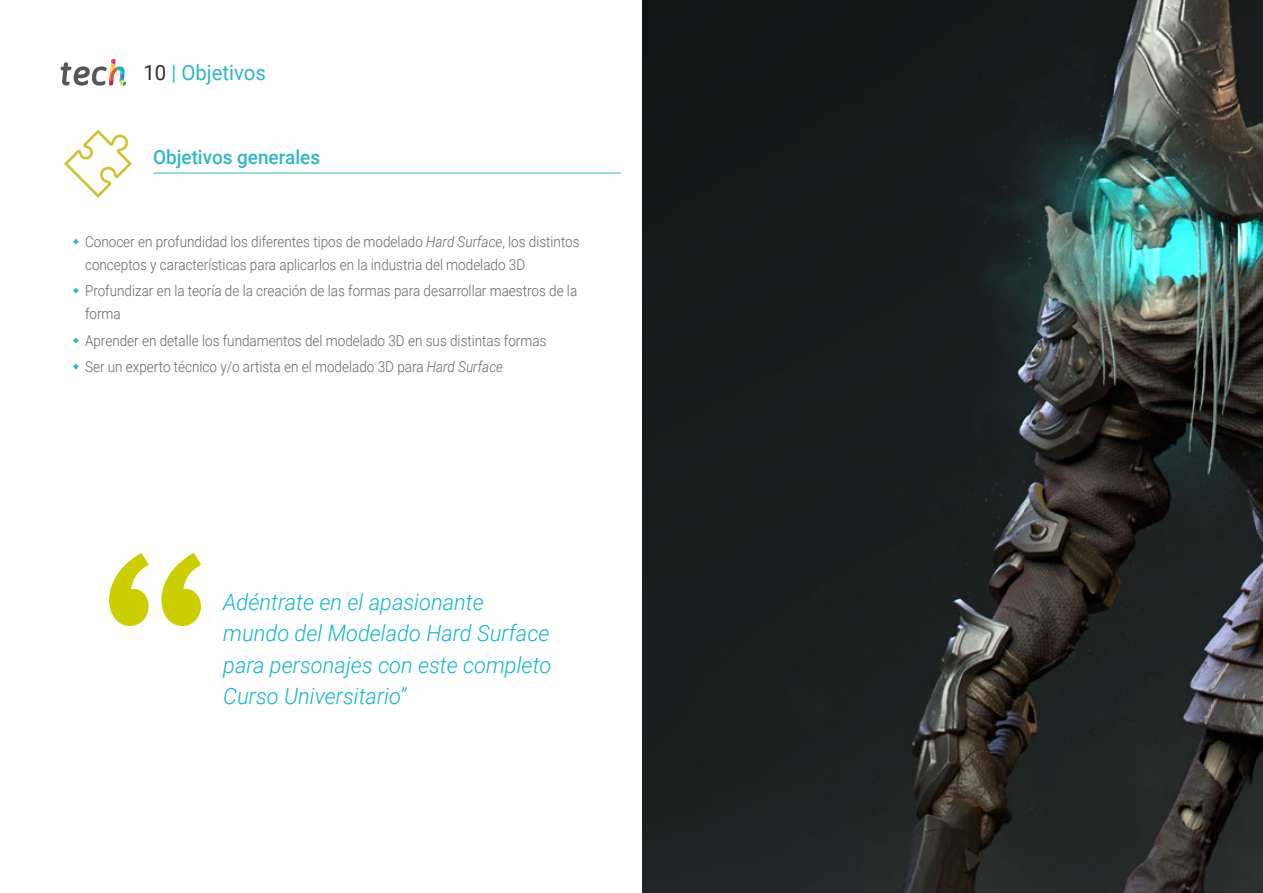
<style>
.page{position:relative;width:1263px;height:893px;background:#fff}
.page>*{position:absolute;margin:0;border:0;box-sizing:border-box;transform-origin:0 0}
.t1{font:italic 300 22.5px/31.5px "Roboto";color:#0fb6cf}
.t2{font:21px "Roboto";color:#2db8c5}
.t3{font:500 19.5px "Roboto";color:#2db8c5}
.t4{font:300 15px/22.5px "Roboto";color:#61646a;scale:.9 1}
.s1{color:#312e20}
.s2{font-style:italic}
</style>
<div class="page">
<hr style="left:153px;top:173px;width:468px;height:1px;background:#2db8c5">
<svg style="left:64px;top:130px;width:68px;height:68px"></svg>
<img style="left:642px;top:0;width:621px;height:893px">
<svg style="left:61px;top:59px;width:65px;height:27px"></svg>
<svg style="left:109px;top:553px;width:92px;height:73px"></svg>
<h2 class="t2" style="left:144px;top:57px;width:124px"><span class="s1">10</span> | Objetivos</h2>
<h3 class="t3" style="left:153px;top:144px;width:169px">Objetivos generales</h3>
<p class="t4" style="left:85px;top:230px;width:551px">Conocer en profundidad los diferentes tipos de modelado <span class="s2">Hard Surface</span>, los distintos conceptos y características para aplicarlos en la industria del modelado 3D</p>
<p class="t4" style="left:85px;top:279px;width:548px">Profundizar en la teoría de la creación de las formas para desarrollar maestros de la forma</p>
<p class="t4" style="left:85px;top:326px;width:514px;line-height:26.7px">Aprender en detalle los fundamentos del modelado 3D en sus distintas formas<br>Ser un experto técnico y/o artista en el modelado 3D para <span class="s2">Hard Surface</span></p>
<h1 class="t1" style="left:223px;top:585px;width:330px">Adéntrate en el apasionante mundo del Modelado Hard Surface para personajes con este completo<br>Curso Universitario”</h1>
</div>
